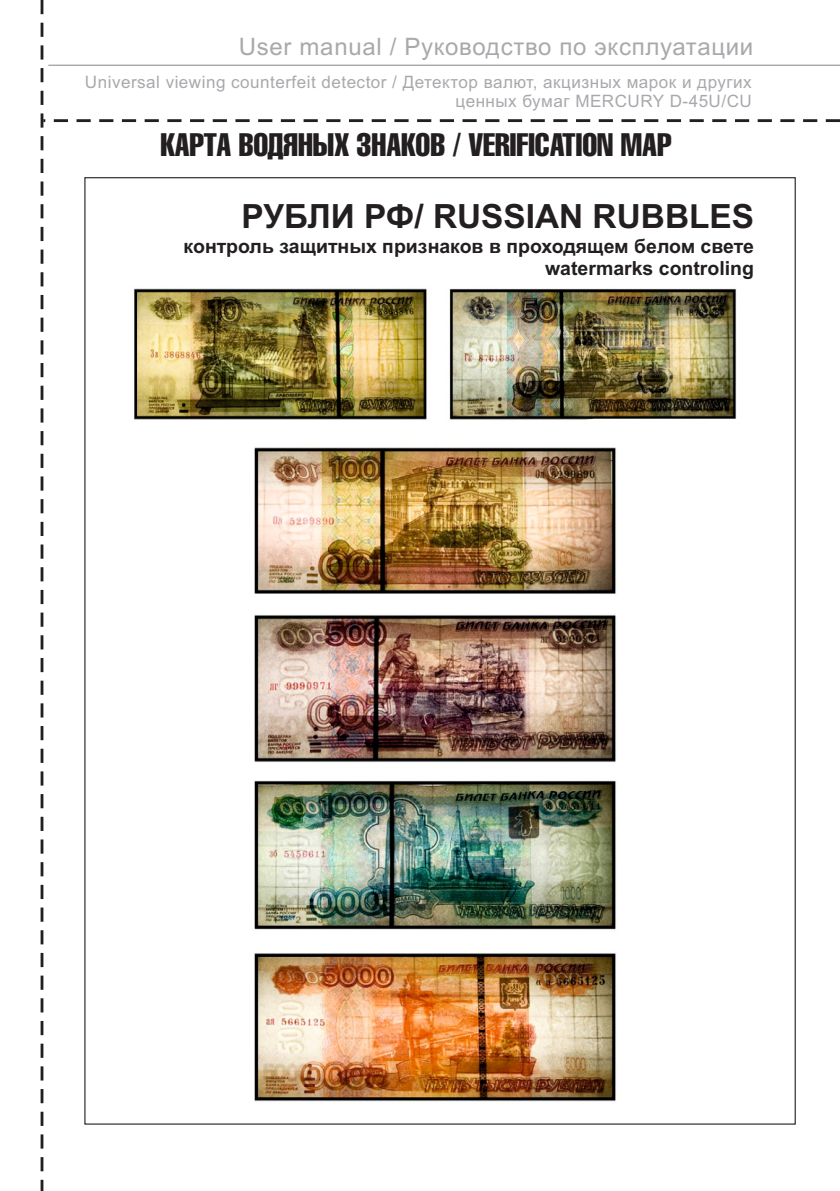
<style>
.page{position:relative;width:840px;height:1191px;background:#fff}
.page>*{position:absolute;margin:0;border:0;box-sizing:border-box;transform-origin:0 0}
.t1{font:700 33.4px "Arial";color:#231f20}
.t2{font:32px "AG Letterica Compressed";color:#231f20}
.t3{font:24px "Arial";letter-spacing:.03em;color:#a8a9ad}
.t4{font:700 19.4px/21.8px "Arial";color:#231f20;text-align:right}
.t5{font:17px/19px "Arial";letter-spacing:.03em;color:#a8a9ad;text-align:right}
</style>
<div class="page">
<img style="left:40px;top:0;width:799px;height:1191px">
<h3 class="t3" style="left:239px;top:38px;width:515px">User manual / Руководство по эксплуатации</h3>
<p class="t5" style="left:85px;top:74px;width:668px">Universal viewing counterfeit detector / Детектор валют, акцизных марок и других ценных бумаг MERCURY D-45U/CU</p>
<h2 class="t2" style="left:160px;top:130px;width:512px">КАРТА ВОДЯНЫХ ЗНАКОВ / VERIFICATION MAP</h2>
<h1 class="t1" style="left:241px;top:204px;width:513px">РУБЛИ РФ/ RUSSIAN RUBBLES</h1>
<p class="t4" style="left:183px;top:237px;width:571px">контроль защитных признаков в проходящем белом свете watermarks controling</p>
</div>
